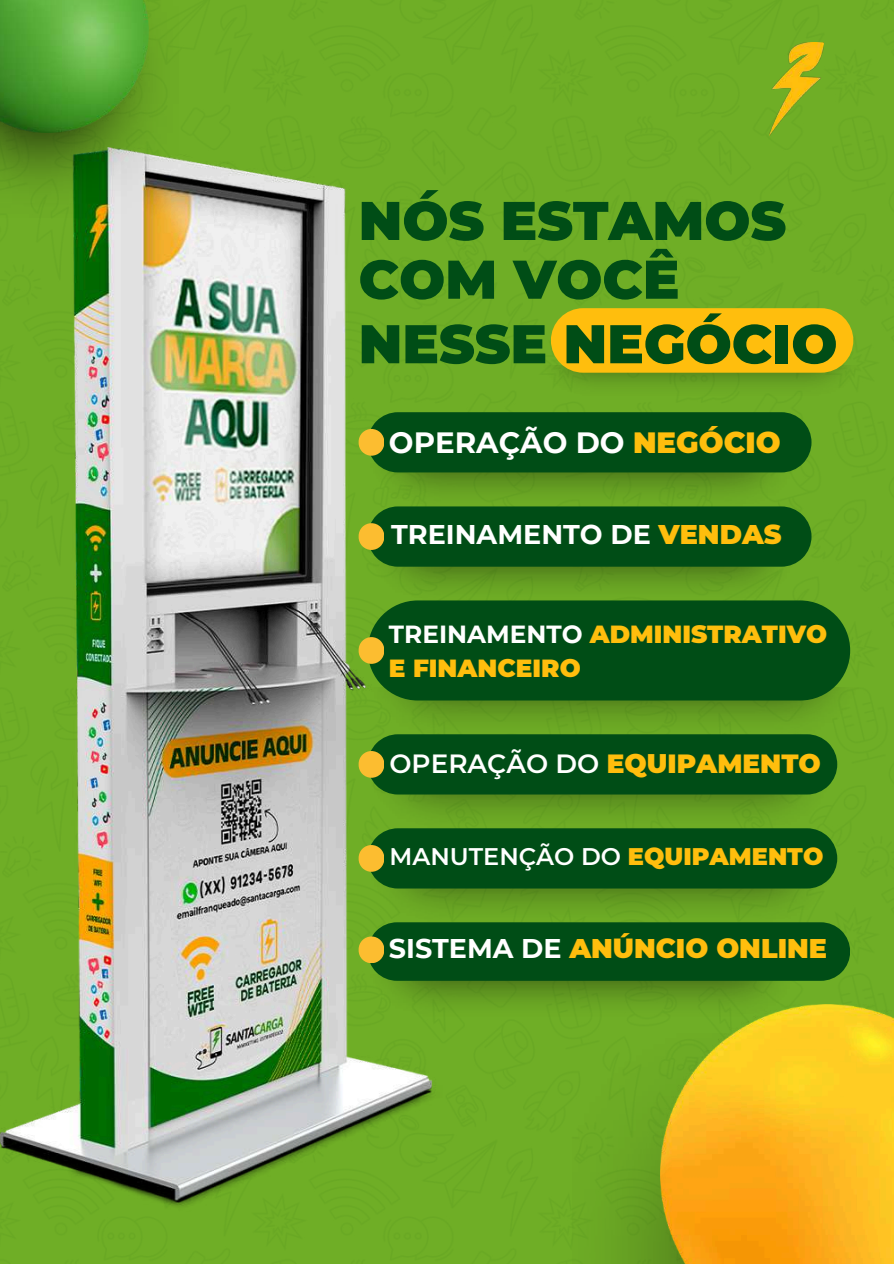
<style>
.page{position:relative;width:894px;height:1264px;background:#fff}
.page>*{position:absolute;margin:0;border:0;box-sizing:border-box;transform-origin:0 0}
.t1{font:900 54.45px "Montserrat";color:#004d16}
.t2{font:700 29.25px "Montserrat";color:#fff}
.t3{font:900 27px "Montserrat";color:#ffbe0d}
.t4{font:700 27px "Montserrat";color:#fff}
.t5{font:900 26.25px "Montserrat";color:#ffbe0d}
.t6{font:900 24.75px/33.8px "Montserrat";color:#ffbe0d}
.t7{font:600 24px "Montserrat";color:#fff}
.s1{font-weight:900;color:#ffbe0d}
.s2{font-weight:700;color:#fff}
.s3{font-weight:600;color:#fff}
</style>
<div class="page">
<div style="left:0;top:0;width:893px;height:1263px;background:#6fae26"></div>
<img style="left:0;top:148px;width:464px;height:1080px">
<img style="left:535px;top:365px;width:330px;height:36px">
<img style="left:359px;top:472px;width:448px;height:34px">
<img style="left:359px;top:566px;width:448px;height:40px">
<img style="left:359px;top:782px;width:483px;height:52px">
<img style="left:359px;top:876px;width:483px;height:46px">
<img style="left:358px;top:688px;width:511px;height:55px">
<img style="left:572px;top:1033px;width:88px;height:230px">
<img style="left:660px;top:1004px;width:233px;height:259px">
<img style="left:0;top:0;width:178px;height:217px">
<img style="left:0;top:0;width:149px;height:132px">
<img style="left:359px;top:664px;width:448px;height:36px">
<img style="left:359px;top:980px;width:448px;height:42px">
<div style="left:550px;top:308px;width:303px;height:65px;background:#ffbe0d;border-radius:32px"></div>
<div style="left:367px;top:600px;width:482px;height:100px;background:#004d16;border-radius:50px"></div>
<svg style="left:358px;top:412px;width:453px;height:60px"></svg>
<svg style="left:358px;top:506px;width:453px;height:60px"></svg>
<svg style="left:358px;top:734px;width:479px;height:60px"></svg>
<svg style="left:358px;top:828px;width:479px;height:60px"></svg>
<svg style="left:358px;top:637px;width:26px;height:27px"></svg>
<svg style="left:358px;top:922px;width:491px;height:58px"></svg>
<img style="left:769px;top:42px;width:54px;height:94px">
<h1 class="t1" style="left:358px;top:187px;width:429px">NÓS ESTAMOS</h1>
<h1 class="t1" style="left:358px;top:246px;width:322px">COM VOCÊ</h1>
<h1 class="t1" style="left:358px;top:310px;width:480px">NESSE NEGÓCIO</h1>
<p class="t2" style="left:389px;top:424px;width:393px">OPERAÇÃO DO <span class="s1">NEGÓCIO</span></p>
<p class="t4" style="left:391px;top:518px;width:392px">TREINAMENTO DE <span class="s1">VENDAS</span></p>
<p class="t6" style="left:389px;top:617px;width:439px"><span class="s2">TREINAMENTO</span> ADMINISTRATIVO<br>E FINANCEIRO</p>
<p class="t5" style="left:389px;top:748px;width:433px"><span class="s3">OPERAÇÃO DO</span> EQUIPAMENTO</p>
<p class="t7" style="left:389px;top:841px;width:435px">MANUTENÇÃO DO <span class="s1">EQUIPAMENTO</span></p>
<p class="t3" style="left:389px;top:932px;width:439px"><span class="s2">SISTEMA DE</span> ANÚNCIO ONLINE</p>
</div>
